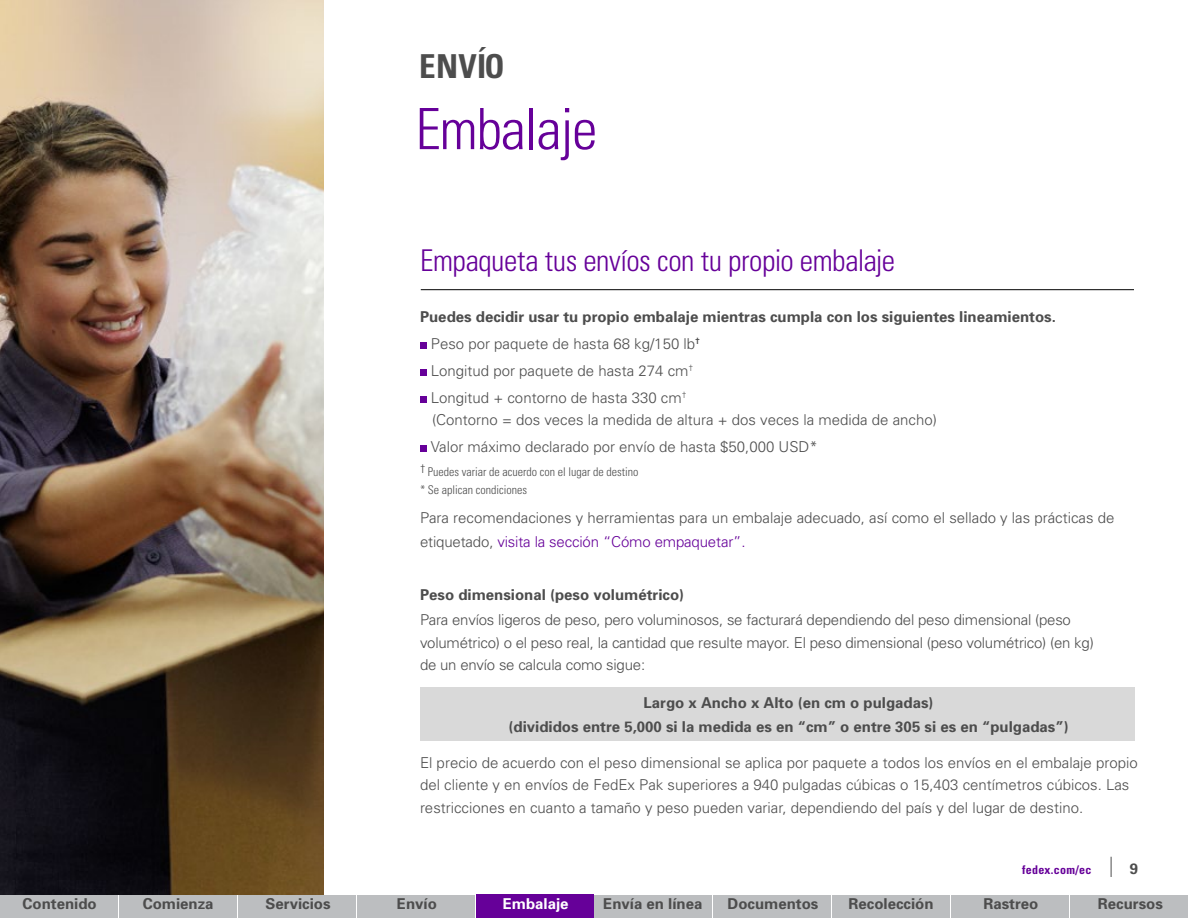
<style>
.page{position:relative;width:1188px;height:918px;background:#fff}
.page>*{position:absolute;margin:0;border:0;box-sizing:border-box;transform-origin:0 0}
.t1{font:300 condensed 57px "Univers";letter-spacing:-.02em;color:#609}
.t2{font:700 condensed 33px "Univers";letter-spacing:.01em;color:#4d4d4d}
.t3{font:300 condensed 30px "Univers";letter-spacing:-.015em;color:#609}
.t4{font:300 15px/27px "Univers";color:#4d4d4d}
.t5{font:700 15px/24px "Univers";color:#4d4d4d;text-align:center}
.t6{font:700 15px "Univers";color:#fff}
.t7{font:300 condensed 12px/18px "Univers";color:#4d4d4d}
.t8{font:700 condensed 12px "Univers";letter-spacing:.025em;color:#609}
.s1{font-weight:700}
.s2{color:#609}
</style>
<div class="page">
<div style="left:0;top:895px;width:118px;height:23px;background:#bcbec0"></div>
<div style="left:119px;top:895px;width:118px;height:23px;background:#bcbec0"></div>
<div style="left:238px;top:895px;width:118px;height:23px;background:#bcbec0"></div>
<div style="left:357px;top:895px;width:117px;height:23px;background:#bcbec0"></div>
<div style="left:595px;top:895px;width:117px;height:23px;background:#bcbec0"></div>
<div style="left:714px;top:895px;width:117px;height:23px;background:#bcbec0"></div>
<div style="left:832px;top:895px;width:118px;height:23px;background:#bcbec0"></div>
<div style="left:951px;top:895px;width:118px;height:23px;background:#bcbec0"></div>
<div style="left:1070px;top:895px;width:118px;height:23px;background:#bcbec0"></div>
<svg style="left:1111px;top:857px;width:1px;height:20px"></svg>
<div style="left:420px;top:687px;width:715px;height:54px;background:#d9d9d9"></div>
<div style="left:420px;top:342px;width:7px;height:7px;background:#609"></div>
<div style="left:420px;top:369px;width:7px;height:7px;background:#609"></div>
<div style="left:420px;top:396px;width:7px;height:7px;background:#609"></div>
<div style="left:420px;top:445px;width:7px;height:7px;background:#609"></div>
<hr style="left:421px;top:289px;width:713px;height:1px;background:#000">
<img style="left:0;top:0;width:324px;height:895px">
<div style="left:476px;top:895px;width:117px;height:23px;background:#609"></div>
<h2 class="t2" style="left:419px;top:46px;width:87px">ENVÍO</h2>
<h1 class="t1" style="left:416px;top:95px;width:183px">Embalaje</h1>
<h3 class="t3" style="left:420px;top:242px;width:477px">Empaqueta tus envíos con tu propio embalaje</h3>
<p class="t4" style="left:431px;top:303px;width:627px;text-indent:-11px"><span class="s1">Puedes decidir usar tu propio embalaje mientras cumpla con los siguientes lineamientos.<br></span>Peso por paquete de hasta 68 kg/150 lb<sup>†<br></sup>Longitud por paquete de hasta 274 cm<sup>†<br></sup>Longitud + contorno de hasta 330 cm<sup>†</sup></p>
<p class="t4" style="left:431px;top:406px;width:508px">(Contorno = dos veces la medida de altura + dos veces la medida de ancho)<br>Valor máximo declarado por envío de hasta $50,000 USD*</p>
<p class="t7" style="left:420px;top:463px;width:220px">† Puedes variar de acuerdo con el lugar de destino * Se aplican condiciones</p>
<p class="t4" style="left:420px;top:506px;width:696px;line-height:24px">Para recomendaciones y herramientas para un embalaje adecuado, así como el sellado y las prácticas de etiquetado, <span class="s2">visita la sección “Cómo empaquetar”.</span></p>
<p class="t5" style="left:420px;top:583px;width:266px">Peso dimensional (peso volumétrico)</p>
<p class="t4" style="left:420px;top:609px;width:675px;line-height:22.5px">Para envíos ligeros de peso, pero voluminosos, se facturará dependiendo del peso dimensional (peso volumétrico) o el peso real, la cantidad que resulte mayor. El peso dimensional (peso volumétrico) (en kg) de un envío se calcula como sigue:</p>
<p class="t5" style="left:509px;top:691px;width:562px">Largo x Ancho x Alto (en cm o pulgadas)<br>(divididos entre 5,000 si la medida es en “cm” o entre 305 si es en “pulgadas”)</p>
<p class="t4" style="left:420px;top:751px;width:719px;line-height:22.5px">El precio de acuerdo con el peso dimensional se aplica por paquete a todos los envíos en el embalaje propio del cliente y en envíos de FedEx Pak superiores a 940 pulgadas cúbicas o 15,403 centímetros cúbicos. Las restricciones en cuanto a tamaño y peso pueden variar, dependiendo del país y del lugar de destino.</p>
<p class="t8" style="left:1022px;top:862px;width:71px">fedex.com/ec</p>
<p class="t5" style="left:1130px;top:856px;width:10px">9</p>
<p class="t5" style="left:23px;top:892px;width:76px">Contenido</p>
<p class="t5" style="left:143px;top:892px;width:72px">Comienza</p>
<p class="t5" style="left:266px;top:892px;width:67px">Servicios</p>
<p class="t5" style="left:397px;top:892px;width:42px">Envío</p>
<p class="t5" style="left:603px;top:892px;width:101px">Envía en línea</p>
<p class="t5" style="left:728px;top:892px;width:92px">Documentos</p>
<p class="t5" style="left:848px;top:892px;width:87px">Recolección</p>
<p class="t5" style="left:983px;top:892px;width:57px">Rastreo</p>
<p class="t5" style="left:1098px;top:892px;width:67px">Recursos</p>
<p class="t6" style="left:503px;top:895px;width:67px">Embalaje</p>
</div>
